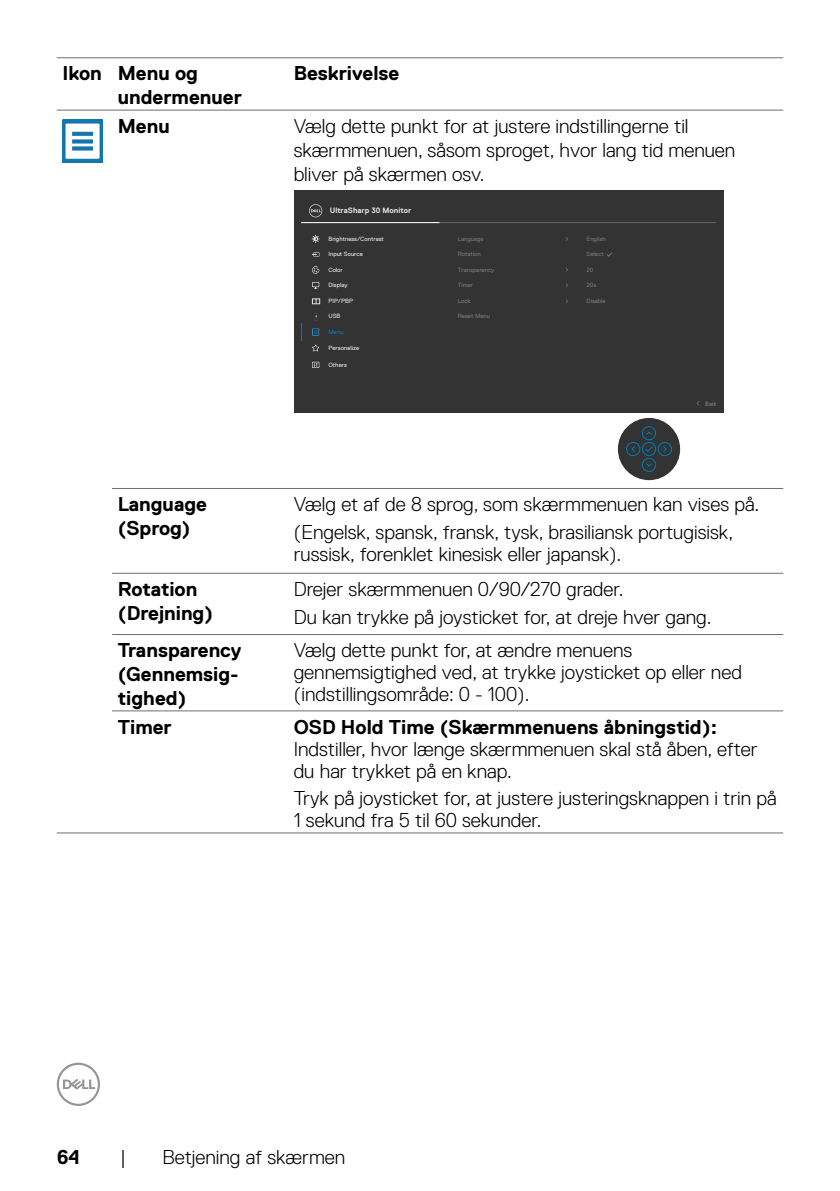
<style>
.page{position:relative;width:840px;height:1191px;background:#fff}
.page>*{position:absolute;margin:0;border:0;box-sizing:border-box;transform-origin:0 0}
.t1{font:300 20px/22px "Dell Replica";color:#000}
.t2{font:700 20px/24px "Dell Replica";color:#000}
.t3{font:700 7.8px "Dell Replica";color:#e4e4e4}
.t4{font:6.2px "Dell Replica";color:#777}
.t5{font:6.2px "Dell Replica";color:#e4e4e4}
.t6{font:700 6.2px "Dell Replica";color:#777}
.t7{font:6.2px "Dell Replica";color:#007db8}
</style>
<div class="page">
<svg style="left:57px;top:1062px;width:43px;height:44px"></svg>
<hr style="left:112px;top:488px;width:176px;height:1px;background:#6d6e71">
<hr style="left:288px;top:488px;width:494px;height:1px;background:#6d6e71">
<hr style="left:112px;top:573px;width:176px;height:1px;background:#6d6e71">
<hr style="left:288px;top:573px;width:494px;height:1px;background:#6d6e71">
<hr style="left:112px;top:634px;width:176px;height:1px;background:#6d6e71">
<hr style="left:288px;top:634px;width:494px;height:1px;background:#6d6e71">
<hr style="left:112px;top:710px;width:176px;height:1px;background:#6d6e71">
<hr style="left:288px;top:710px;width:494px;height:1px;background:#6d6e71">
<hr style="left:57px;top:832px;width:55px;height:1px;background:#6d6e71">
<hr style="left:112px;top:832px;width:176px;height:1px;background:#6d6e71">
<hr style="left:288px;top:832px;width:494px;height:1px;background:#6d6e71">
<hr style="left:57px;top:57px;width:55px;height:1px;background:#6d6e71">
<hr style="left:112px;top:57px;width:176px;height:1px;background:#6d6e71">
<hr style="left:288px;top:57px;width:494px;height:1px;background:#6d6e71">
<hr style="left:57px;top:110px;width:55px;height:1px;background:#6d6e71">
<hr style="left:112px;top:110px;width:176px;height:1px;background:#6d6e71">
<hr style="left:288px;top:110px;width:494px;height:1px;background:#6d6e71">
<img style="left:62px;top:120px;width:40px;height:43px">
<div style="left:293px;top:190px;width:430px;height:223px;background:#333"></div>
<div style="left:617px;top:418px;width:62px;height:62px;background:#333;border-radius:50%"></div>
<div style="left:641px;top:442px;width:14px;height:14px;border:1px solid #007db8;border-radius:50%"></div>
<div style="left:641px;top:458px;width:14px;height:14px;border:1px solid #007db8;border-radius:50%"></div>
<div style="left:641px;top:426px;width:14px;height:14px;border:1px solid #007db8;border-radius:50%"></div>
<div style="left:626px;top:442px;width:13px;height:14px;border:1px solid #007db8;border-radius:50%"></div>
<div style="left:657px;top:442px;width:14px;height:14px;border:1px solid #007db8;border-radius:50%"></div>
<svg style="left:646px;top:463px;width:6px;height:4px"></svg>
<svg style="left:646px;top:431px;width:6px;height:4px"></svg>
<svg style="left:663px;top:446px;width:3px;height:6px"></svg>
<svg style="left:631px;top:446px;width:4px;height:6px"></svg>
<svg style="left:643px;top:445px;width:10px;height:8px"></svg>
<hr style="left:301px;top:222px;width:414px;height:1px;background:#666">
<hr style="left:301px;top:222px;width:138px;height:1px;background:#fff">
<svg style="left:312px;top:252px;width:7px;height:5px"></svg>
<svg style="left:301px;top:323px;width:1px;height:18px"></svg>
<svg style="left:312px;top:328px;width:7px;height:8px"></svg>
<svg style="left:312px;top:329px;width:6px;height:6px"></svg>
<svg style="left:309px;top:204px;width:13px;height:13px"></svg>
<svg style="left:312px;top:282px;width:7px;height:7px"></svg>
<svg style="left:312px;top:266px;width:7px;height:8px"></svg>
<svg style="left:311px;top:235px;width:8px;height:8px"></svg>
<svg style="left:312px;top:298px;width:8px;height:6px"></svg>
<svg style="left:312px;top:344px;width:7px;height:7px"></svg>
<svg style="left:312px;top:362px;width:7px;height:6px"></svg>
<svg style="left:312px;top:362px;width:6px;height:5px"></svg>
<p class="t2" style="left:118px;top:62px;width:126px;text-indent:-55px">Ikon Menu og undermenuer</p>
<p class="t2" style="left:293px;top:62px;width:107px">Beskrivelse</p>
<p class="t2" style="left:118px;top:114px;width:53px">Menu</p>
<p class="t1" style="left:293px;top:114px;width:443px;line-height:24px">Vælg dette punkt for at justere indstillingerne til skærmmenuen, såsom sproget, hvor lang tid menuen bliver på skærmen osv.</p>
<p class="t3" style="left:329px;top:206px;width:83px">UltraSharp 30 Monitor</p>
<p class="t5" style="left:328px;top:235px;width:57px">Brightness/Contrast</p>
<p class="t5" style="left:328px;top:251px;width:36px">Input Source</p>
<p class="t5" style="left:328px;top:266px;width:16px">Color</p>
<p class="t5" style="left:328px;top:282px;width:21px">Display</p>
<p class="t5" style="left:328px;top:298px;width:26px">PIP/PBP</p>
<p class="t5" style="left:328px;top:312px;width:14px">USB</p>
<p class="t7" style="left:328px;top:328px;width:17px">Menu</p>
<p class="t5" style="left:328px;top:344px;width:32px">Personalize</p>
<p class="t5" style="left:328px;top:361px;width:20px">Others</p>
<p class="t4" style="left:457px;top:235px;width:27px">Language</p>
<p class="t4" style="left:586px;top:235px;width:21px">English</p>
<p class="t4" style="left:586px;top:251px;width:19px">Select</p>
<p class="t4" style="left:457px;top:251px;width:25px">Rotation</p>
<p class="t4" style="left:457px;top:266px;width:38px">Transparency</p>
<p class="t4" style="left:586px;top:266px;width:8px">20</p>
<p class="t4" style="left:457px;top:282px;width:17px">Timer</p>
<p class="t4" style="left:586px;top:282px;width:11px">20s</p>
<p class="t4" style="left:457px;top:298px;width:14px">Lock</p>
<p class="t4" style="left:586px;top:298px;width:21px">Disable</p>
<p class="t4" style="left:457px;top:312px;width:34px">Reset Menu</p>
<p class="t6" style="left:704px;top:400px;width:13px">Exit</p>
<p class="t2" style="left:118px;top:492px;width:91px">Language (Sprog)</p>
<p class="t1" style="left:293px;top:490px;width:467px;line-height:27.6px">Vælg et af de 8 sprog, som skærmmenuen kan vises på. (Engelsk, spansk, fransk, tysk, brasiliansk portugisisk,</p>
<p class="t1" style="left:293px;top:543px;width:329px">russisk, forenklet kinesisk eller japansk).</p>
<p class="t2" style="left:118px;top:577px;width:97px">Rotation (Drejning)</p>
<p class="t1" style="left:293px;top:575px;width:419px;line-height:27.6px">Drejer skærmmenuen 0/90/270 grader.<br>Du kan trykke på joysticket for, at dreje hver gang.</p>
<p class="t2" style="left:118px;top:638px;width:125px">Transparency (Gennemsig&shy;tighed)</p>
<p class="t1" style="left:293px;top:639px;width:449px">Vælg dette punkt for, at ændre menuens gennemsigtighed ved, at trykke joysticket op eller ned (indstillingsområde: 0 - 100).</p>
<p class="t2" style="left:118px;top:714px;width:55px">Timer</p>
<p class="t2" style="left:293px;top:714px;width:424px">OSD Hold Time (Skærmmenuens åbningstid):</p>
<p class="t1" style="left:293px;top:737px;width:465px">Indstiller, hvor længe skærmmenuen skal stå åben, efter du har trykket på en knap.</p>
<p class="t1" style="left:293px;top:787px;width:484px">Tryk på joysticket for, at justere justeringsknappen i trin på<br>1 sekund fra 5 til 60 sekunder.</p>
<p class="t2" style="left:57px;top:1145px;width:25px">64</p>
<p class="t1" style="left:120px;top:1146px;width:7px">|</p>
<p class="t1" style="left:162px;top:1146px;width:184px">Betjening af skærmen</p>
</div>
